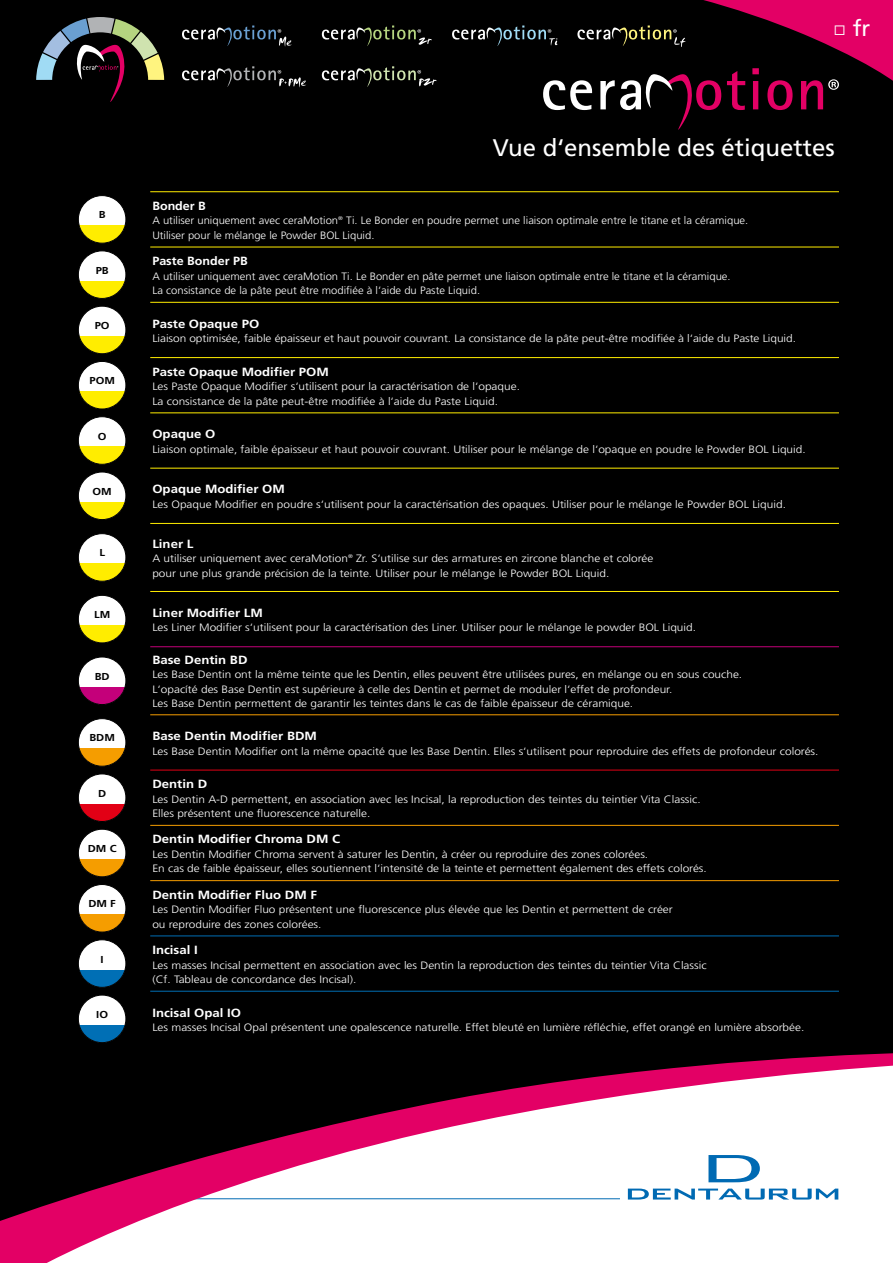
<style>
.page{position:relative;width:893px;height:1263px;background:#fff}
.page>*{position:absolute;margin:0;border:0;box-sizing:border-box;transform-origin:0 0}
.t1{font:24px "Frutiger LT Std";color:#fff}
.t2{font:22.5px "Frutiger LT Std";color:#fff}
.t3{font:700 11.85px "Frutiger LT Std";color:#fff;scale:1.11 1}
.t4{font:700 11.85px "Frutiger LT Std";color:#fff;scale:1.06 1}
.t5{font:300 10.65px/14.5px "Frutiger LT Std";color:#fff;scale:1.11 1}
.t6{font:300 10.65px/14.5px "Frutiger LT Std";color:#fff;scale:1.06 1}
.t7{font:700 10.05px "Frutiger LT Std";color:#000;scale:1.11 1}
</style>
<div class="page">
<div style="left:0;top:0;width:893px;height:1053px;background:#000"></div>
<hr style="left:150px;top:302px;width:689px;height:1px;background:#ffed00">
<hr style="left:150px;top:357px;width:689px;height:1px;background:#ffed00">
<hr style="left:150px;top:412px;width:689px;height:1px;background:#ffed00">
<hr style="left:150px;top:468px;width:689px;height:1px;background:#ffed00">
<hr style="left:150px;top:523px;width:689px;height:1px;background:#ffed00">
<hr style="left:150px;top:591px;width:689px;height:1px;background:#ffed00">
<hr style="left:150px;top:646px;width:689px;height:1px;background:#c4007a">
<hr style="left:150px;top:714px;width:689px;height:1px;background:#f59d00">
<hr style="left:150px;top:825px;width:689px;height:1px;background:#f59d00">
<hr style="left:150px;top:880px;width:689px;height:1px;background:#f59d00">
<hr style="left:150px;top:770px;width:689px;height:1px;background:#e20015">
<hr style="left:150px;top:935px;width:689px;height:1px;background:#006fb5">
<hr style="left:150px;top:991px;width:689px;height:1px;background:#006fb5">
<hr style="left:150px;top:191px;width:689px;height:1px;background:#ffed00">
<hr style="left:150px;top:247px;width:689px;height:1px;background:#ffed00">
<div style="left:78px;top:196px;width:48px;height:47px;background:#fff;border-radius:50%"></div>
<svg style="left:78px;top:226px;width:48px;height:17px"></svg>
<div style="left:78px;top:195px;width:48px;height:48px;border:1px solid #000;border-radius:50%"></div>
<div style="left:78px;top:251px;width:48px;height:47px;background:#fff;border-radius:50%"></div>
<svg style="left:78px;top:281px;width:48px;height:17px"></svg>
<div style="left:78px;top:251px;width:48px;height:48px;border:1px solid #000;border-radius:50%"></div>
<div style="left:78px;top:306px;width:48px;height:48px;background:#fff;border-radius:50%"></div>
<svg style="left:78px;top:336px;width:48px;height:18px"></svg>
<div style="left:78px;top:306px;width:48px;height:48px;border:1px solid #000;border-radius:50%"></div>
<div style="left:78px;top:361px;width:48px;height:48px;background:#fff;border-radius:50%"></div>
<svg style="left:78px;top:392px;width:48px;height:17px"></svg>
<div style="left:78px;top:361px;width:48px;height:48px;border:1px solid #000;border-radius:50%"></div>
<div style="left:78px;top:417px;width:48px;height:47px;background:#fff;border-radius:50%"></div>
<svg style="left:78px;top:447px;width:48px;height:17px"></svg>
<div style="left:78px;top:417px;width:48px;height:47px;border:1px solid #000;border-radius:50%"></div>
<div style="left:78px;top:472px;width:48px;height:48px;background:#fff;border-radius:50%"></div>
<svg style="left:78px;top:502px;width:48px;height:18px"></svg>
<div style="left:78px;top:472px;width:48px;height:48px;border:1px solid #000;border-radius:50%"></div>
<div style="left:78px;top:534px;width:48px;height:47px;background:#fff;border-radius:50%"></div>
<svg style="left:78px;top:564px;width:48px;height:17px"></svg>
<div style="left:78px;top:533px;width:48px;height:48px;border:1px solid #000;border-radius:50%"></div>
<div style="left:78px;top:595px;width:48px;height:48px;background:#fff;border-radius:50%"></div>
<svg style="left:78px;top:625px;width:48px;height:18px"></svg>
<div style="left:78px;top:595px;width:48px;height:48px;border:1px solid #000;border-radius:50%"></div>
<div style="left:78px;top:657px;width:48px;height:47px;background:#fff;border-radius:50%"></div>
<svg style="left:78px;top:687px;width:48px;height:17px"></svg>
<div style="left:78px;top:657px;width:48px;height:48px;border:1px solid #000;border-radius:50%"></div>
<div style="left:78px;top:719px;width:48px;height:47px;background:#fff;border-radius:50%"></div>
<svg style="left:78px;top:749px;width:48px;height:17px"></svg>
<div style="left:78px;top:718px;width:48px;height:48px;border:1px solid #000;border-radius:50%"></div>
<div style="left:78px;top:774px;width:48px;height:47px;background:#fff;border-radius:50%"></div>
<svg style="left:78px;top:804px;width:48px;height:17px"></svg>
<div style="left:78px;top:774px;width:48px;height:48px;border:1px solid #000;border-radius:50%"></div>
<div style="left:78px;top:829px;width:48px;height:48px;background:#fff;border-radius:50%"></div>
<svg style="left:78px;top:859px;width:48px;height:18px"></svg>
<div style="left:78px;top:829px;width:48px;height:48px;border:1px solid #000;border-radius:50%"></div>
<div style="left:78px;top:884px;width:48px;height:48px;background:#fff;border-radius:50%"></div>
<svg style="left:78px;top:915px;width:48px;height:17px"></svg>
<div style="left:78px;top:884px;width:48px;height:48px;border:1px solid #000;border-radius:50%"></div>
<div style="left:78px;top:940px;width:48px;height:47px;background:#fff;border-radius:50%"></div>
<svg style="left:78px;top:970px;width:48px;height:17px"></svg>
<div style="left:78px;top:940px;width:48px;height:47px;border:1px solid #000;border-radius:50%"></div>
<div style="left:78px;top:995px;width:48px;height:47px;background:#fff;border-radius:50%"></div>
<svg style="left:78px;top:1025px;width:48px;height:17px"></svg>
<div style="left:78px;top:995px;width:48px;height:48px;border:1px solid #000;border-radius:50%"></div>
<svg style="left:0;top:1053px;width:893px;height:210px"></svg>
<svg style="left:182px;top:66px;width:124px;height:21px;background:#262626"></svg>
<svg style="left:182px;top:26px;width:110px;height:21px;background:#20252a"></svg>
<svg style="left:322px;top:26px;width:110px;height:21px;background:#262921"></svg>
<svg style="left:322px;top:66px;width:114px;height:21px;background:#292b26"></svg>
<svg style="left:36px;top:17px;width:128px;height:87px;background:#363533"></svg>
<svg style="left:452px;top:0;width:441px;height:131px;background:#290917"></svg>
<h2 class="t2" style="left:853px;top:15px;width:19px">fr</h2>
<p class="t7" style="left:99px;top:209px;width:8px">B</p>
<p class="t7" style="left:96px;top:264px;width:13px">PB</p>
<h1 class="t1" style="left:493px;top:134px;width:344px">Vue d‘ensemble des étiquettes</h1>
<p class="t4" style="left:152px;top:199px;width:52px">Bonder B</p>
<p class="t6" style="left:152px;top:213px;width:564px">A utiliser uniquement avec ceraMotion<sup>®</sup> Ti. Le Bonder en poudre permet une liaison optimale entre le titane et la céramique.<br>Utiliser pour le mélange le Powder BOL Liquid.</p>
<p class="t4" style="left:152px;top:254px;width:91px">Paste Bonder PB</p>
<p class="t6" style="left:152px;top:269px;width:547px">A utiliser uniquement avec ceraMotion Ti. Le Bonder en pâte permet une liaison optimale entre le titane et la céramique.<br>La consistance de la pâte peut être modifiée à l‘aide du Paste Liquid.</p>
<p class="t7" style="left:95px;top:320px;width:15px">PO</p>
<p class="t3" style="left:152px;top:317px;width:98px">Paste Opaque PO</p>
<p class="t5" style="left:152px;top:331px;width:581px">Liaison optimisée, faible épaisseur et haut pouvoir couvrant. La consistance de la pâte peut-être modifiée à l‘aide du Paste Liquid.</p>
<p class="t7" style="left:89px;top:375px;width:24px">POM</p>
<p class="t3" style="left:152px;top:365px;width:160px">Paste Opaque Modifier POM</p>
<p class="t5" style="left:152px;top:379px;width:333px">Les Paste Opaque Modifier s‘utilisent pour la caractérisation de l‘opaque.<br>La consistance de la pâte peut-être modifiée à l‘aide du Paste Liquid.</p>
<p class="t7" style="left:98px;top:430px;width:9px">O</p>
<p class="t3" style="left:152px;top:427px;width:58px">Opaque O</p>
<p class="t5" style="left:152px;top:442px;width:590px">Liaison optimale, faible épaisseur et haut pouvoir couvrant. Utiliser pour le mélange de l‘opaque en poudre le Powder BOL Liquid.</p>
<p class="t7" style="left:93px;top:485px;width:19px">OM</p>
<p class="t3" style="left:152px;top:482px;width:121px">Opaque Modifier OM</p>
<p class="t5" style="left:152px;top:497px;width:572px">Les Opaque Modifier en poudre s‘utilisent pour la caractérisation des opaques. Utiliser pour le mélange le Powder BOL Liquid.</p>
<p class="t7" style="left:99px;top:547px;width:7px">L</p>
<p class="t3" style="left:152px;top:537px;width:38px">Liner L</p>
<p class="t5" style="left:152px;top:552px;width:453px">A utiliser uniquement avec ceraMotion<sup>®</sup> Zr. S‘utilise sur des armatures en zircone blanche et colorée pour une plus grande précision de la teinte. Utiliser pour le mélange le Powder BOL Liquid.</p>
<p class="t7" style="left:94px;top:609px;width:16px">LM</p>
<p class="t3" style="left:152px;top:606px;width:101px">Liner Modifier LM</p>
<p class="t5" style="left:152px;top:620px;width:491px">Les Liner Modifier s‘utilisent pour la caractérisation des Liner. Utiliser pour le mélange le powder BOL Liquid.</p>
<p class="t7" style="left:95px;top:670px;width:15px">BD</p>
<p class="t3" style="left:152px;top:653px;width:87px">Base Dentin BD</p>
<p class="t5" style="left:152px;top:668px;width:533px">Les Base Dentin ont la même teinte que les Dentin, elles peuvent être utilisées pures, en mélange ou en sous couche.<br>L‘opacíté des Base Dentin est supérieure à celle des Dentin et permet de moduler l‘effet de profondeur.<br>Les Base Dentin permettent de garantir les teintes dans le cas de faible épaisseur de céramique.</p>
<p class="t7" style="left:89px;top:732px;width:24px">BDM</p>
<p class="t3" style="left:152px;top:729px;width:150px">Base Dentin Modifier BDM</p>
<p class="t5" style="left:152px;top:744px;width:602px">Les Base Dentin Modifier ont la même opacité que les Base Dentin. Elles s‘utilisent pour reproduire des effets de profondeur colorés.</p>
<p class="t7" style="left:98px;top:787px;width:9px">D</p>
<p class="t3" style="left:152px;top:777px;width:51px">Dentin D</p>
<p class="t5" style="left:152px;top:792px;width:495px">Les Dentin A-D permettent, en association avec les Incisal, la reproduction des teintes du teintier Vita Classic.<br>Elles présentent une fluorescence naturelle.</p>
<p class="t7" style="left:88px;top:843px;width:27px">DM C</p>
<p class="t7" style="left:89px;top:898px;width:26px">DM F</p>
<p class="t7" style="left:101px;top:953px;width:4px">I</p>
<p class="t3" style="left:152px;top:832px;width:171px">Dentin Modifier Chroma DM C</p>
<p class="t5" style="left:152px;top:847px;width:501px">Les Dentin Modifier Chroma servent à saturer les Dentin, à créer ou reproduire des zones colorées.<br>En cas de faible épaisseur, elles soutiennent l‘intensité de la teinte et permettent également des effets colorés.</p>
<p class="t3" style="left:152px;top:888px;width:150px">Dentin Modifier Fluo DM F</p>
<p class="t5" style="left:152px;top:902px;width:470px">Les Dentin Modifier Fluo présentent une fluorescence plus élevée que les Dentin et permettent de créer ou reproduire des zones colorées.</p>
<p class="t3" style="left:152px;top:943px;width:42px">Incisal I</p>
<p class="t5" style="left:152px;top:958px;width:501px">Les masses Incisal permettent en association avec les Dentin la reproduction des teintes du teintier Vita Classic (Cf. Tableau de concordance des Incisal).</p>
<p class="t7" style="left:96px;top:1008px;width:12px">IO</p>
<p class="t3" style="left:152px;top:1005px;width:81px">Incisal Opal IO</p>
<p class="t5" style="left:152px;top:1020px;width:589px">Les masses Incisal Opal présentent une opalescence naturelle. Effet bleuté en lumière réfléchie, effet orangé en lumière absorbée.</p>
</div>
